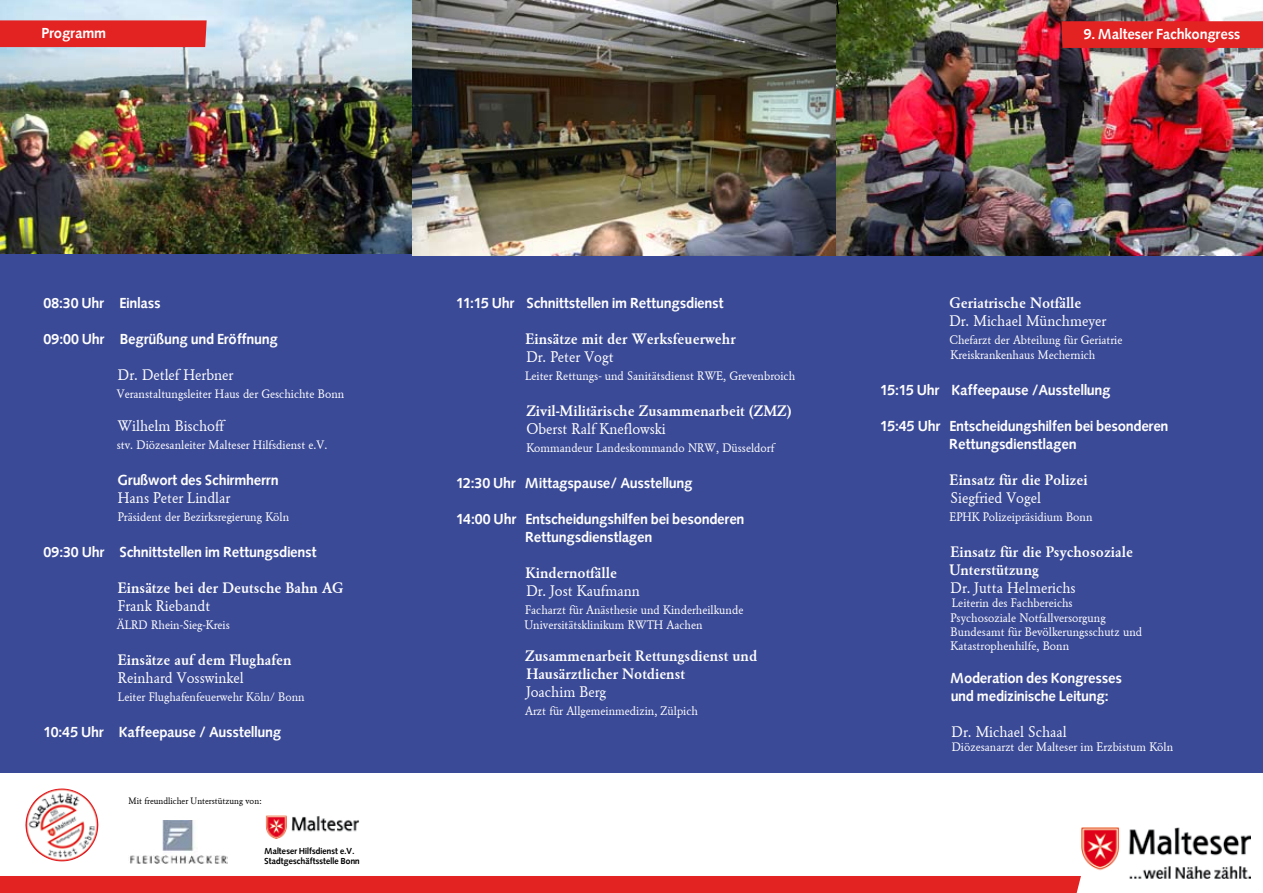
<style>
.page{position:relative;width:1263px;height:893px;background:#fff}
.page>*{position:absolute;margin:0;border:0;box-sizing:border-box;transform-origin:0 0}
.t1{font:15px/18px "Malteser Syntax";color:#fff}
.t2{font:15px/18px "Malteser Garamond Fett";color:#fff}
.t3{font:15px "Malteser Garamond Standard";color:#fff}
.t4{font:12px/14.4px "Malteser Garamond Standard";color:#fff}
.t5{font:9px/10.8px "Malteser Syntax";color:#000}
.t6{font:9px "Malteser Garamond Standard";color:#000}
</style>
<div class="page">
<div style="left:0;top:0;width:1263px;height:773px;background:#3b4a96"></div>
<img style="left:0;top:0;width:1263px;height:255px">
<svg style="left:410px;top:0;width:4px;height:23px"></svg>
<svg style="left:835px;top:0;width:5px;height:15px"></svg>
<div style="left:0;top:20px;width:207px;height:27px;background:#e32322"></div>
<div style="left:1061px;top:21px;width:202px;height:27px;background:#e32322"></div>
<img style="left:61px;top:788px;width:28px;height:13px">
<img style="left:130px;top:821px;width:98px;height:42px">
<div style="left:0;top:876px;width:1081px;height:17px;background:#e32322"></div>
<img style="left:265px;top:815px;width:95px;height:24px">
<img style="left:1081px;top:828px;width:169px;height:51px">
<p class="t1" style="left:42px;top:25px;width:66px">Programm</p>
<p class="t1" style="left:1084px;top:26px;width:158px">9. Malteser Fachkongress</p>
<p class="t1" style="left:44px;top:295px;width:119px">08:30 Uhr Einlass</p>
<p class="t1" style="left:44px;top:331px;width:236px">09:00 Uhr Begrüßung und Eröffnung</p>
<p class="t3" style="left:118px;top:366px;width:117px">Dr. Detlef Herbner</p>
<p class="t4" style="left:117px;top:387px;width:229px">Veranstaltungsleiter Haus der Geschichte Bonn</p>
<p class="t3" style="left:118px;top:417px;width:108px">Wilhelm Bischoff</p>
<p class="t4" style="left:117px;top:437px;width:212px">stv. Diözesanleiter Malteser Hilfsdienst e.V.</p>
<p class="t1" style="left:118px;top:472px;width:162px">Grußwort des Schirmherrn</p>
<p class="t3" style="left:118px;top:489px;width:114px">Hans Peter Lindlar</p>
<p class="t4" style="left:118px;top:509px;width:173px">Präsident der Bezirksregierung Köln</p>
<p class="t1" style="left:44px;top:544px;width:275px">09:30 Uhr Schnittstellen im Rettungsdienst</p>
<p class="t2" style="left:118px;top:579px;width:227px">Einsätze bei der Deutsche Bahn AG</p>
<p class="t3" style="left:118px;top:597px;width:94px">Frank Riebandt</p>
<p class="t4" style="left:117px;top:617px;width:115px">ÄLRD Rhein-Sieg-Kreis</p>
<p class="t2" style="left:118px;top:651px;width:175px">Einsätze auf dem Flughafen</p>
<p class="t3" style="left:118px;top:669px;width:127px">Reinhard Vosswinkel</p>
<p class="t4" style="left:118px;top:689px;width:188px">Leiter Flughafenfeuerwehr Köln/ Bonn</p>
<p class="t1" style="left:44px;top:724px;width:239px">10:45 Uhr Kaffeepause / Ausstellung</p>
<p class="t6" style="left:129px;top:796px;width:135px">Mit freundlicher Unterstützung von:</p>
<p class="t5" style="left:264px;top:846px;width:97px">Malteser Hilfsdienst e.V.<br>Stadtgeschäftsstelle Bonn</p>
<p class="t1" style="left:456px;top:295px;width:269px">11:15 Uhr Schnittstellen im Rettungsdienst</p>
<p class="t2" style="left:525px;top:330px;width:212px">Einsätze mit der Werksfeuerwehr</p>
<p class="t3" style="left:526px;top:348px;width:89px">Dr. Peter Vogt</p>
<p class="t4" style="left:525px;top:369px;width:272px">Leiter Rettungs- und Sanitätsdienst RWE, Grevenbroich</p>
<p class="t2" style="left:526px;top:402px;width:267px">Zivil-Militärische Zusammenarbeit (ZMZ)</p>
<p class="t3" style="left:526px;top:420px;width:141px">Oberst Ralf Kneflowski</p>
<p class="t4" style="left:526px;top:441px;width:249px">Kommandeur Landeskommando NRW, Düsseldorf</p>
<p class="t1" style="left:456px;top:475px;width:238px">12:30 Uhr Mittagspause/ Ausstellung</p>
<p class="t1" style="left:525px;top:511px;width:221px;text-indent:-69px">14:00 Uhr Entscheidungshilfen bei besonderen<br>Rettungsdienstlagen</p>
<p class="t2" style="left:525px;top:564px;width:93px">Kindernotfälle</p>
<p class="t3" style="left:526px;top:582px;width:115px">Dr. Jost Kaufmann</p>
<p class="t4" style="left:524px;top:603px;width:220px">Facharzt für Anästhesie und Kinderheilkunde<br>Universitätsklinikum RWTH Aachen</p>
<p class="t2" style="left:525px;top:647px;width:233px">Zusammenarbeit Rettungsdienst und<br>Hausärztlicher Notdienst</p>
<p class="t3" style="left:526px;top:683px;width:81px">Joachim Berg</p>
<p class="t4" style="left:525px;top:704px;width:174px">Arzt für Allgemeinmedizin, Zülpich</p>
<p class="t2" style="left:949px;top:294px;width:134px">Geriatrische Notfälle</p>
<p class="t3" style="left:949px;top:312px;width:159px">Dr. Michael Münchmeyer</p>
<p class="t4" style="left:949px;top:333px;width:175px">Chefarzt der Abteilung für Geriatrie<br>Kreiskrankenhaus Mechernich</p>
<p class="t1" style="left:880px;top:382px;width:232px">15:15 Uhr Kaffeepause /Ausstellung</p>
<p class="t1" style="left:950px;top:418px;width:220px;text-indent:-69px">15:45 Uhr Entscheidungshilfen bei besonderen<br>Rettungsdienstlagen</p>
<p class="t2" style="left:950px;top:471px;width:140px">Einsatz für die Polizei</p>
<p class="t3" style="left:950px;top:489px;width:92px">Siegfried Vogel</p>
<p class="t4" style="left:949px;top:509px;width:145px">EPHK Polizeipräsidium Bonn</p>
<p class="t2" style="left:949px;top:543px;width:185px">Einsatz für die Psychosoziale<br>Unterstützung</p>
<p class="t3" style="left:950px;top:579px;width:127px">Dr. Jutta Helmerichs</p>
<p class="t4" style="left:950px;top:596px;width:193px">Leiterin des Fachbereichs<br>Psychosoziale Notfallversorgung<br>Bundesamt für Bevölkerungsschutz und<br>Katastrophenhilfe, Bonn</p>
<p class="t1" style="left:950px;top:670px;width:173px">Moderation des Kongresses und medizinische Leitung:</p>
<p class="t3" style="left:952px;top:723px;width:117px">Dr. Michael Schaal</p>
<p class="t4" style="left:952px;top:740px;width:223px">Diözesanarzt der Malteser im Erzbistum Köln</p>
</div>
